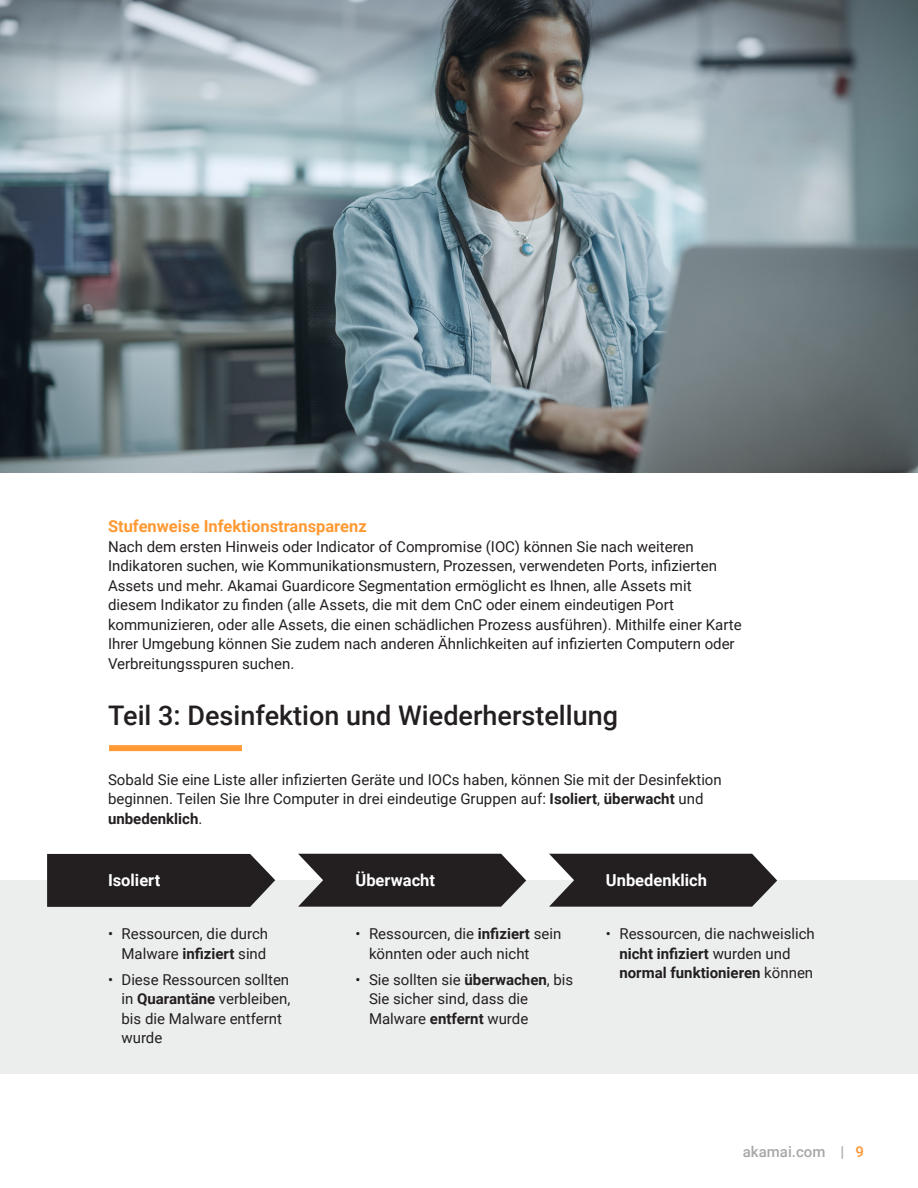
<style>
.page{position:relative;width:918px;height:1188px;background:#fff}
.page>*{position:absolute;margin:0;border:0;box-sizing:border-box;transform-origin:0 0}
.H1_-_Single_Column_Orange_Bar{font:500 27px "Roboto";color:#231f20}
.t1{font:700 16.5px "Roboto";color:#f93}
.t2{font:700 16.5px "Roboto";color:#fff}
.t3{font:15px/19.5px "Roboto";color:#231f20}
.t4{font:500 15px "Roboto";color:#a8a8aa}
.s1{font-weight:700}
.s2{color:#f93}
</style>
<div class="page">
<div style="left:109px;top:745px;width:133px;height:6px;background:#f93"></div>
<div style="left:0;top:880px;width:918px;height:194px;background:#eceeee"></div>
<svg style="left:47px;top:854px;width:228px;height:53px;background:#2e2a2b"></svg>
<svg style="left:298px;top:854px;width:228px;height:53px;background:#3b3738"></svg>
<svg style="left:549px;top:854px;width:228px;height:53px;background:#3b3738"></svg>
<img style="left:0;top:0;width:918px;height:472px">
<p class="t1" style="left:108px;top:515px;width:260px">Stufenweise Infektionstransparenz</p>
<p class="t3" style="left:108px;top:536px;width:635px">Nach dem ersten Hinweis oder Indicator of Compromise (IOC) können Sie nach weiteren Indikatoren suchen, wie Kommunikationsmustern, Prozessen, verwendeten Ports, infizierten Assets und mehr. Akamai Guardicore Segmentation ermöglicht es Ihnen, alle Assets mit diesem Indikator zu finden (alle Assets, die mit dem CnC oder einem eindeutigen Port kommunizieren, oder alle Assets, die einen schädlichen Prozess ausführen). Mithilfe einer Karte Ihrer Umgebung können Sie zudem nach anderen Ähnlichkeiten auf infizierten Computern oder Verbreitungsspuren suchen.</p>
<p class="H1_-_Single_Column_Orange_Bar" style="left:108px;top:696px;width:512px">Teil 3: Desinfektion und Wiederherstellung</p>
<p class="t3" style="left:108px;top:769px;width:615px">Sobald Sie eine Liste aller infizierten Geräte und IOCs haben, können Sie mit der Desinfektion beginnen. Teilen Sie Ihre Computer in drei eindeutige Gruppen auf: <span class="s1">Isoliert</span>, <span class="s1">überwacht</span> und <span class="s1">unbedenklich</span>.</p>
<p class="t2" style="left:108px;top:868px;width:54px">Isoliert</p>
<p class="t3" style="left:108px;top:923px;width:162px;text-align:right">• Ressourcen, die durch<br>Malware <span class="s1">infiziert</span> sind</p>
<p class="t3" style="left:122px;top:969px;width:170px;text-indent:-14px">• Diese Ressourcen sollten in <span class="s1">Quarantäne</span> verbleiben, bis die Malware entfernt wurde</p>
<p class="t2" style="left:356px;top:868px;width:81px">Überwacht</p>
<p class="t3" style="left:369px;top:923px;width:194px;text-indent:-14px">• Ressourcen, die <span class="s1">infiziert</span> sein könnten oder auch nicht</p>
<p class="t3" style="left:369px;top:969px;width:206px;text-indent:-14px">• Sie sollten sie <span class="s1">überwachen</span>, bis<br>Sie sicher sind, dass die<br>Malware <span class="s1">entfernt</span> wurde</p>
<p class="t2" style="left:606px;top:868px;width:103px">Unbedenklich</p>
<p class="t3" style="left:619px;top:923px;width:197px;text-indent:-14px">• Ressourcen, die nachweislich <span class="s1">nicht infiziert</span> wurden und <span class="s1">normal funktionieren</span> können</p>
<p class="t4" style="left:743px;top:1142px;width:123px">akamai.com | <span class="s2">9</span></p>
</div>
